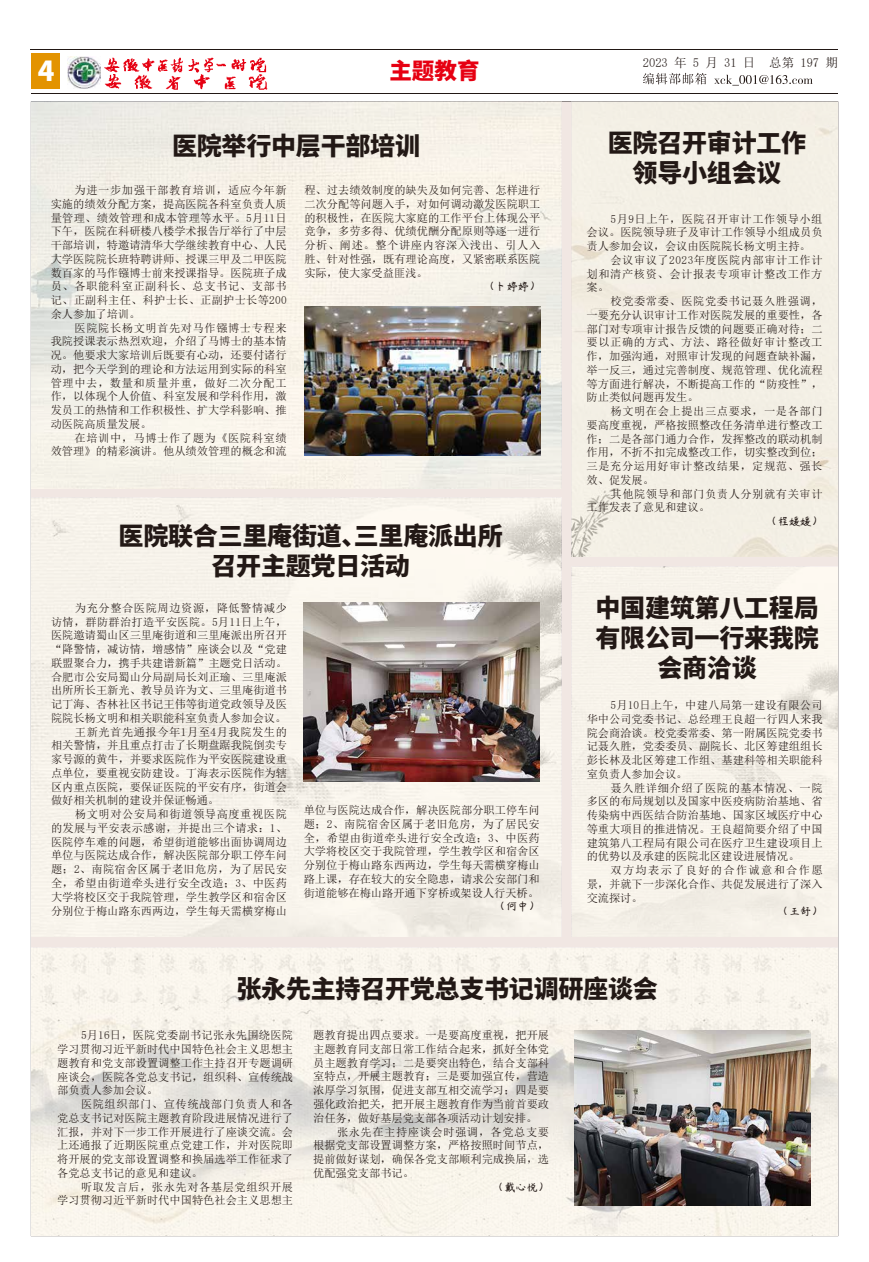
<style>
.page{position:relative;width:869px;height:1262px;background:#fff}
.page>*{position:absolute;margin:0;border:0;box-sizing:border-box;transform-origin:0 0}
.t1{font:800 27.5px "Source Han Sans CN";color:#fff}
.t2{font:800 25px/30px "Source Han Sans CN";letter-spacing:-.01em;color:#221815;text-align:center}
.t3{font:800 22.5px "Source Han Sans CN";color:#e60012}
.t4{font:12.5px "Sim Sun";color:#221815}
.t5{font:11.25px/13.8px "Sim Sun";color:#221815;text-align:justify}
.t6{font:11.25px/13.8px "Sim Sun";letter-spacing:.05em;color:#221815}
.t7{font:11.25px "Sim Sun";letter-spacing:.025em;color:#221815}
.t8{font:500 11.25px "YRDZST";letter-spacing:-.005em;color:#221815}
.t9{font:11.25px "Sim Sun";letter-spacing:.02em;color:#221815}
.t10{font:11.25px "Sim Sun";letter-spacing:.045em;color:#221815}
</style>
<div class="page">
<hr style="left:31px;top:50px;width:806px;height:1px;background:#221815">
<img style="left:105px;top:74px;width:17px;height:15px">
<img style="left:134px;top:74px;width:19px;height:15px">
<img style="left:165px;top:75px;width:16px;height:15px">
<img style="left:193px;top:74px;width:17px;height:16px">
<img style="left:224px;top:76px;width:12px;height:14px">
<img style="left:248px;top:74px;width:19px;height:16px">
<img style="left:104px;top:57px;width:110px;height:16px">
<svg style="left:216px;top:59px;width:31px;height:12px"></svg>
<svg style="left:250px;top:57px;width:17px;height:16px"></svg>
<img style="left:67px;top:56px;width:33px;height:33px">
<hr style="left:31px;top:93px;width:806px;height:1px;background:#221815">
<svg style="left:643px;top:73px;width:63px;height:11px"></svg>
<svg style="left:714px;top:75px;width:98px;height:10px"></svg>
<div style="left:31px;top:53px;width:29px;height:36px;background:#e39300"></div>
<div style="left:31px;top:102px;width:806px;height:1133px;background:#f1e7e3"></div>
<img style="left:31px;top:498px;width:530px;height:438px">
<img style="left:571px;top:104px;width:266px;height:452px">
<div style="left:571px;top:567px;width:266px;height:369px;background:#f7f3ea"></div>
<img style="left:31px;top:102px;width:530px;height:386px">
<img style="left:31px;top:948px;width:806px;height:287px">
<img style="left:304px;top:307px;width:236px;height:148px">
<img style="left:304px;top:602px;width:235px;height:179px">
<img style="left:574px;top:1030px;width:235px;height:175px">
<h1 class="t1" style="left:38px;top:56px;width:18px">4</h1>
<h3 class="t3" style="left:389px;top:58px;width:91px">主题教育</h3>
<p class="t4" style="left:642px;top:56px;width:196px">2023 年 5 月 31 日 总第 197 期</p>
<h2 class="t2" style="left:172px;top:131px;width:249px">医院举行中层干部培训</h2>
<p class="t5" style="left:51px;top:183px;width:237px;text-indent:24px">为进一步加强干部教育培训，适应今年新实施的绩效分配方案，提高医院各科室负责人质量管理、绩效管理和成本管理等水平。5月11日下午，医院在科研楼八楼学术报告厅举行了中层干部培训，特邀请清华大学继续教育中心、人民大学医院院长班特聘讲师、授课三甲及二甲医院数百家的马作镪博士前来授课指导。医院班子成员、各职能科室正副科长、总支书记、支部书记、正副科主任、科护士长、正副护士长等200余人参加了培训。</p>
<p class="t5" style="left:51px;top:321px;width:237px;text-indent:24px">医院院长杨文明首先对马作镪博士专程来我院授课表示热烈欢迎，介绍了马博士的基本情况。他要求大家培训后既要有心动，还要付诸行动，把今天学到的理论和方法运用到实际的科室管理中去，数量和质量并重，做好二次分配工作，以体现个人价值、科室发展和学科作用，激发员工的热情和工作积极性、扩大学科影响、推动医院高质量发展。</p>
<p class="t5" style="left:51px;top:431px;width:237px;text-align:right">在培训中，马博士作了题为《医院科室绩<br>效管理》的精彩演讲。他从绩效管理的概念和流</p>
<p class="t5" style="left:304px;top:183px;width:237px">程、过去绩效制度的缺失及如何完善、怎样进行二次分配等问题入手，对如何调动激发医院职工的积极性，在医院大家庭的工作平台上体现公平竞争，多劳多得、优绩优酬分配原则等逐一进行分析、阐述。整个讲座内容深入浅出、引人入胜、针对性强，既有理论高度，又紧密联系医院实际，使大家受益匪浅。</p>
<p class="t8" style="left:484px;top:280px;width:57px">（卜婷婷）</p>
<h2 class="t2" style="left:119px;top:521px;width:385px">医院联合三里庵街道、三里庵派出所召开主题党日活动</h2>
<p class="t6" style="left:75px;top:601px;width:213px">为充分整合医院周边资源，降低警情减少</p>
<p class="t9" style="left:51px;top:616px;width:237px">访情，群防群治打造平安医院。5月11日上午，</p>
<p class="t5" style="left:51px;top:628px;width:237px">医院邀请蜀山区三里庵街道和三里庵派出所召开</p>
<p class="t5" style="left:51px;top:642px;width:237px">“降警情，减访情，增感情”座谈会以及“党建</p>
<p class="t5" style="left:51px;top:656px;width:237px">联盟聚合力，携手共建谱新篇”主题党日活动。</p>
<p class="t5" style="left:51px;top:669px;width:237px">合肥市公安局蜀山分局副局长刘正瑜、三里庵派</p>
<p class="t5" style="left:51px;top:683px;width:237px">出所所长王新光、教导员许为文、三里庵街道书</p>
<p class="t5" style="left:51px;top:697px;width:237px">记丁海、杏林社区书记王伟等街道党政领导及医</p>
<p class="t5" style="left:51px;top:711px;width:237px">院院长杨文明和相关职能科室负责人参加会议。</p>
<p class="t10" style="left:75px;top:726px;width:213px">王新光首先通报今年1月至4月我院发生的</p>
<p class="t5" style="left:51px;top:738px;width:237px">相关警情，并且重点打击了长期盘踞我院倒卖专</p>
<p class="t5" style="left:51px;top:752px;width:237px">家号源的黄牛，并要求医院作为平安医院建设重</p>
<p class="t5" style="left:51px;top:766px;width:237px">点单位，要重视安防建设。丁海表示医院作为辖</p>
<p class="t5" style="left:51px;top:779px;width:237px">区内重点医院，要保证医院的平安有序，街道会</p>
<p class="t5" style="left:51px;top:793px;width:169px">做好相关机制的建设并保证畅通。</p>
<p class="t6" style="left:75px;top:807px;width:213px">杨文明对公安局和街道领导高度重视医院</p>
<p class="t7" style="left:51px;top:822px;width:237px">的发展与平安表示感谢，并提出三个请求：1、</p>
<p class="t5" style="left:51px;top:834px;width:237px">医院停车难的问题，希望街道能够出面协调周边</p>
<p class="t5" style="left:51px;top:848px;width:237px">单位与医院达成合作，解决医院部分职工停车问</p>
<p class="t7" style="left:51px;top:863px;width:237px">题；2、南院宿舍区属于老旧危房，为了居民安</p>
<p class="t7" style="left:51px;top:877px;width:237px">全，希望由街道牵头进行安全改造；3、中医药</p>
<p class="t5" style="left:51px;top:889px;width:237px">大学将校区交于我院管理，学生教学区和宿舍区</p>
<p class="t5" style="left:51px;top:903px;width:237px">分别位于梅山路东西两边，学生每天需横穿梅山</p>
<p class="t5" style="left:303px;top:803px;width:237px">单位与医院达成合作，解决医院部分职工停车问题；2、南院宿舍区属于老旧危房，为了居民安全，希望由街道牵头进行安全改造；3、中医药大学将校区交于我院管理，学生教学区和宿舍区分别位于梅山路东西两边，学生每天需横穿梅山路上课，存在较大的安全隐患，请求公安部门和街道能够在梅山路开通下穿桥或架设人行天桥。</p>
<p class="t8" style="left:494px;top:900px;width:46px">（何中）</p>
<h2 class="t2" style="left:607px;top:128px;width:200px">医院召开审计工作领导小组会议</h2>
<p class="t5" style="left:586px;top:212px;width:237px;text-indent:24px">5月9日上午，医院召开审计工作领导小组会议。医院领导班子及审计工作领导小组成员负责人参加会议，会议由医院院长杨文明主持。</p>
<p class="t5" style="left:586px;top:253px;width:237px;text-indent:24px">会议审议了2023年度医院内部审计工作计划和清产核资、会计报表专项审计整改工作方案。</p>
<p class="t5" style="left:586px;top:294px;width:237px;text-indent:24px">校党委常委、医院党委书记聂久胜强调，一要充分认识审计工作对医院发展的重要性，各部门对专项审计报告反馈的问题要正确对待；二要以正确的方式、方法、路径做好审计整改工作，加强沟通，对照审计发现的问题查缺补漏，举一反三，通过完善制度、规范管理、优化流程等方面进行解决，不断提高工作的“防疫性”，防止类似问题再发生。</p>
<p class="t5" style="left:586px;top:404px;width:237px;text-indent:24px">杨文明在会上提出三点要求，一是各部门要高度重视，严格按照整改任务清单进行整改工作；二是各部门通力合作，发挥整改的联动机制作用，不折不扣完成整改工作，切实整改到位；三是充分运用好审计整改结果，定规范、强长效、促发展。</p>
<p class="t6" style="left:586px;top:486px;width:237px;text-indent:24px">其他院领导和部门负责人分别就有关审计工作发表了意见和建议。</p>
<p class="t8" style="left:766px;top:515px;width:57px">（程媛媛）</p>
<h2 class="t2" style="left:595px;top:593px;width:224px">中国建筑第八工程局有限公司一行来我院会商洽谈</h2>
<p class="t5" style="left:586px;top:698px;width:237px;text-indent:24px">5月10日上午，中建八局第一建设有限公司华中公司党委书记、总经理王良超一行四人来我院会商洽谈。校党委常委、第一附属医院党委书记聂久胜，党委委员、副院长、北区筹建组组长彭长林及北区筹建工作组、基建科等相关职能科室负责人参加会议。</p>
<p class="t5" style="left:586px;top:780px;width:237px;text-indent:24px">聂久胜详细介绍了医院的基本情况、一院多区的布局规划以及国家中医疫病防治基地、省传染病中西医结合防治基地、国家区域医疗中心等重大项目的推进情况。王良超简要介绍了中国建筑第八工程局有限公司在医疗卫生建设项目上的优势以及承建的医院北区建设进展情况。</p>
<p class="t5" style="left:586px;top:863px;width:237px;text-indent:24px">双方均表示了良好的合作诚意和合作愿景，并就下一步深化合作、共促发展进行了深入交流探讨。</p>
<p class="t8" style="left:777px;top:905px;width:46px">（王舒）</p>
<h2 class="t2" style="left:236px;top:974px;width:422px">张永先主持召开党总支书记调研座谈会</h2>
<p class="t5" style="left:57px;top:1028px;width:237px;text-indent:24px">5月16日，医院党委副书记张永先围绕医院学习贯彻习近平新时代中国特色社会主义思想主题教育和党支部设置调整工作主持召开专题调研座谈会，医院各党总支书记，组织科、宣传统战部负责人参加会议。</p>
<p class="t5" style="left:57px;top:1097px;width:237px;text-indent:24px">医院组织部门、宣传统战部门负责人和各党总支书记对医院主题教育阶段进展情况进行了汇报，并对下一步工作开展进行了座谈交流。会上还通报了近期医院重点党建工作，并对医院即将开展的党支部设置调整和换届选举工作征求了各党总支书记的意见和建议。</p>
<p class="t5" style="left:57px;top:1179px;width:237px;text-align:right">听取发言后，张永先对各基层党组织开展<br>学习贯彻习近平新时代中国特色社会主义思想主</p>
<p class="t5" style="left:313px;top:1028px;width:237px">题教育提出四点要求。一是要高度重视，把开展主题教育同支部日常工作结合起来，抓好全体党员主题教育学习；二是要突出特色，结合支部科室特点，开展主题教育；三是要加强宣传，营造浓厚学习氛围，促进支部互相交流学习；四是要强化政治把关，把开展主题教育作为当前首要政治任务，做好基层党支部各项活动计划安排。</p>
<p class="t5" style="left:313px;top:1124px;width:237px;text-indent:24px">张永先在主持座谈会时强调，各党总支要根据党支部设置调整方案，严格按照时间节点，提前做好谋划，确保各党支部顺利完成换届，选优配强党支部书记。</p>
<p class="t8" style="left:493px;top:1180px;width:57px">（戴心悦）</p>
</div>
